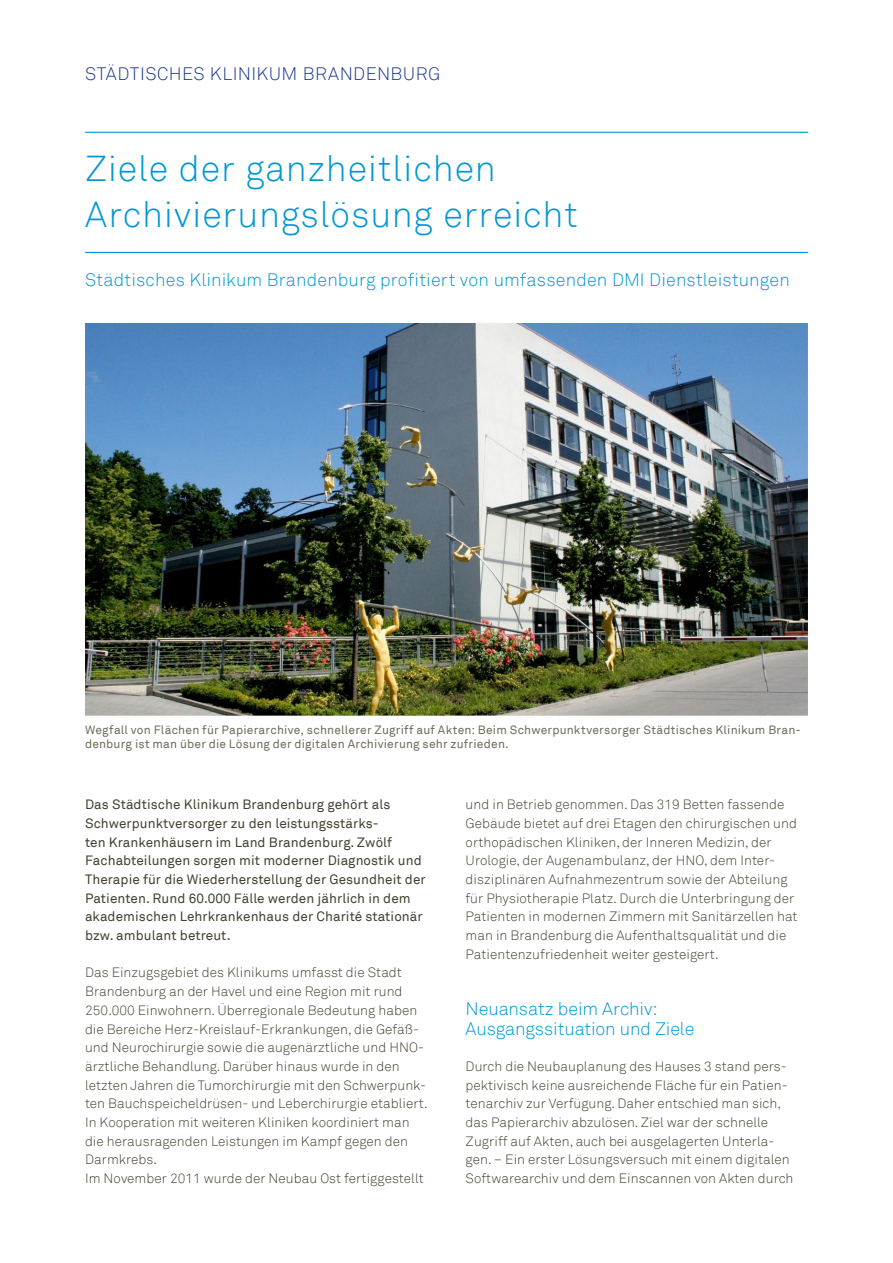
<style>
.page{position:relative;width:893px;height:1263px;background:#fff}
.page>*{position:absolute;margin:0;border:0;box-sizing:border-box;transform-origin:0 0}
.t1{font:300 36px/46.5px "Akkurat";letter-spacing:.02em;color:#0098d3}
.t2{font:300 18px/19.8px "Akkurat";letter-spacing:.005em;color:#0098d3}
.t3{font:300 18px "Akkurat";letter-spacing:.025em;color:#1c388f}
.t4{font:300 13.5px/18.8px "Akkurat";letter-spacing:.005em;color:#454131}
.t5{font:13.5px/18.8px "Akkurat";letter-spacing:.005em;color:#454131}
.t6{font:12px/13.2px "Akkurat";letter-spacing:.015em;color:#706c5a}
</style>
<div class="page">
<hr style="left:85px;top:132px;width:723px;height:1px;background:#0098d3">
<hr style="left:85px;top:252px;width:723px;height:1px;background:#0098d3">
<img style="left:85px;top:323px;width:723px;height:393px">
<h2 class="t3" style="left:85px;top:63px;width:357px">Städtisches Kli nikum Brand enburg</h2>
<h1 class="t1" style="left:85px;top:146px;width:494px">Ziele der ganzheitlichen<br>Archivierungslösung erreicht</h1>
<h2 class="t2" style="left:85px;top:270px;width:706px">Städtisches Klinikum Brandenburg profitiert von umfassenden DMI Dienstleistungen</h2>
<p class="t6" style="left:85px;top:724px;width:717px">Wegfall von Flächen für Papierarchive, schnellerer Zugriff auf Akten: Beim Schwerpunktversorger Städtisches Klinikum Bran&shy;denburg ist man über die Lösung der digitalen Archivierung sehr zufrieden.</p>
<p class="t5" style="left:85px;top:795px;width:342px">Das Städtische Klinikum Brandenburg gehört als Schwerpunktversorger zu den leistungsstärks-<br>ten Krankenhäusern im Land Brandenburg. Zwölf Fachabteilungen sorgen mit moderner Diagnostik und Therapie für die Wiederherstellung der Gesundheit der Patienten. Rund 60.000 Fälle werden jährlich in dem akademischen Lehrkrankenhaus der Charité stationär bzw. ambulant betreut.</p>
<p class="t4" style="left:85px;top:963px;width:344px">Das Einzugsgebiet des Klinikums umfasst die Stadt Brandenburg an der Havel und eine Region mit rund 250.000 Einwohnern. Überregionale Bedeutung haben die Bereiche Herz-Kreislauf-Erkrankungen, die Gefäß&shy;und Neurochirurgie sowie die augenärztliche und HNO&shy;ärztliche Behandlung. Darüber hinaus wurde in den letzten Jahren die Tumorchirurgie mit den Schwerpunk&shy;ten Bauchspeicheldrüsen- und Leberchirurgie etabliert.<br>In Kooperation mit weiteren Kliniken koordiniert man die herausragenden Leistungen im Kampf gegen den Darmkrebs.<br>Im N ovember 2011 wurde der N eubau Ost fertiggestellt</p>
<p class="t4" style="left:466px;top:795px;width:333px">und in Betrieb genommen. Das 319 Betten fassende Gebäude bietet auf drei Etagen den chirurgischen und orthopädischen Kliniken, der Inneren Medizin, der<br>U rologie, der Augenambulanz, der HNO, dem Inter&shy;disziplinären Aufnahmezentrum sowie der Abteilung für Physiotherapie Platz. Durch die U nterbringung der Patienten in modernen Zimmern mit Sanitärzellen hat man in Brandenburg die Aufenthaltsqualität und die Patientenzufriedenheit weiter gesteigert.</p>
<h2 class="t2" style="left:466px;top:999px;width:230px">Neuansatz beim Archiv:<br>Ausgangssituation und Ziele</h2>
<p class="t4" style="left:466px;top:1057px;width:329px">Durch die Neubauplanung des Hauses 3 stand pers&shy;pektivisch keine ausreichende Fläche für ein Patien&shy;tenarchiv zur Verfügung. Daher entschied man sich, das Papierarchiv abzulösen. Ziel war der schnelle Zugriff auf Akten, auch bei ausgelagerten U nterla&shy;gen. – Ein erster Lösungsversuch mit einem digitalen Softwarearchiv und dem Einscannen von Akten durch</p>
</div>
